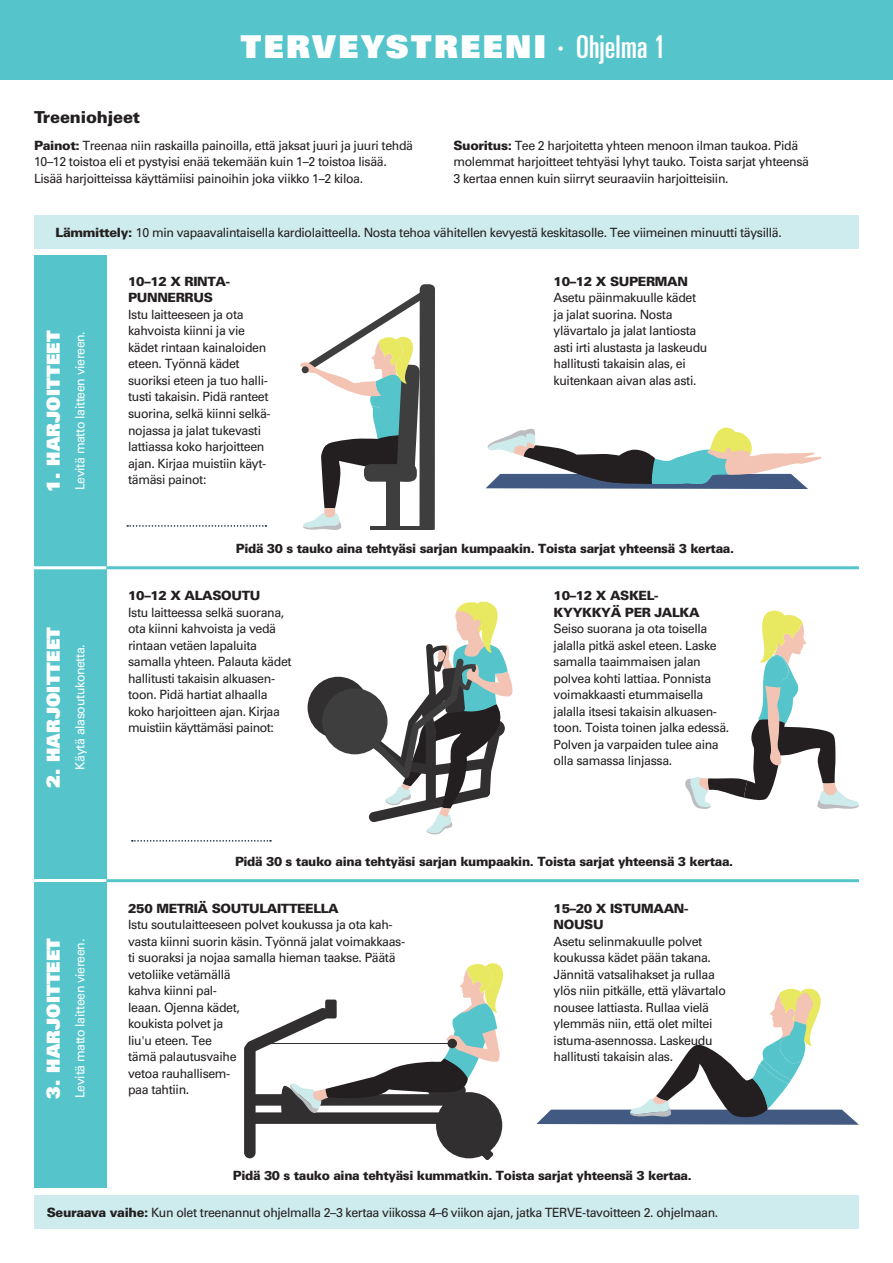
<style>
.page{position:relative;width:893px;height:1263px;background:#fff}
.page>*{position:absolute;margin:0;border:0;box-sizing:border-box;transform-origin:0 0}
.NG_HEAD__Univers_Ult{font:31.5px "Univers LT Std X Black";letter-spacing:.08em;color:#fff}
.NG_FACTBOX__Indryk{font:18px "Univers LT Std X Black";letter-spacing:.01em;color:#fff}
.NG_FACTBOX_HEAD__Uni{font:900 16.5px "Univers LT Std";letter-spacing:-.01em;color:#231f20}
.NG_FACTBOX__Indryk-2{font:12.75px/16.5px "Univers LT Std";letter-spacing:-.03em;color:#231f20}
.NG_FACTBOX__Indryk-3{font:900 12.75px/16.5px "Univers LT Std";letter-spacing:-.03em;color:#231f20}
.NG_FACTBOX__Indryk-4{font:12.75px "Univers LT Std";letter-spacing:-.03em;color:#fff}
.s1{font-family:"Univers LT Std";font-stretch:ultra-condensed}
.s2{font-weight:900}
</style>
<div class="page">
<hr style="left:67px;top:879px;width:792px;height:3px;background:#56c5cb">
<div style="left:34px;top:1196px;width:825px;height:33px;background:#ceebed"></div>
<div style="left:34px;top:255px;width:72px;height:933px;background:#56c5cb"></div>
<hr style="left:34px;top:566px;width:825px;height:3px;background:#56c5cb">
<div style="left:34px;top:216px;width:825px;height:33px;background:#ceebed"></div>
<hr style="left:26px;top:566px;width:80px;height:3px;background:#fff">
<hr style="left:23px;top:879px;width:83px;height:3px;background:#fff">
<svg style="left:127px;top:525px;width:139px;height:2px"></svg>
<svg style="left:132px;top:840px;width:139px;height:2px"></svg>
<div style="left:0;top:0;width:893px;height:79px;background:#56c5cb"></div>
<svg style="left:536px;top:988px;width:323px;height:137px"></svg>
<svg style="left:685px;top:610px;width:174px;height:199px"></svg>
<div style="left:247px;top:1112px;width:215px;height:12px;background:#312f30;border-radius:6px"></div>
<div style="left:244px;top:1043px;width:12px;height:115px;background:#312f30;border-radius:6px"></div>
<svg style="left:475px;top:1148px;width:18px;height:12px"></svg>
<div style="left:436px;top:1092px;width:66px;height:66px;background:#312f30;border-radius:50%"></div>
<svg style="left:245px;top:963px;width:259px;height:151px"></svg>
<svg style="left:300px;top:284px;width:135px;height:246px"></svg>
<svg style="left:486px;top:428px;width:336px;height:61px"></svg>
<div style="left:308px;top:677px;width:61px;height:61px;background:#312f30;border-radius:50%"></div>
<div style="left:322px;top:688px;width:65px;height:66px;background:#3e3e3f;border-radius:50%"></div>
<svg style="left:351px;top:601px;width:162px;height:234px"></svg>
<p class="NG_FACTBOX_HEAD__Uni" style="left:34px;top:107px;width:108px">Treeniohjeet</p>
<p class="NG_HEAD__Univers_Ult" style="left:241px;top:26px;width:426px">TERVEYSTREENI <span class="s1">· Ohjelma 1</span></p>
<p class="NG_FACTBOX__Indryk-2" style="left:34px;top:137px;width:381px"><span class="s2">Painot:</span> Treenaa niin raskailla painoilla, että jaksat juuri ja juuri tehdä<br>10–12 toistoa eli et pystyisi enää tekemään kuin 1–2 toistoa lisää.<br>Lisää harjoitteissa käyttämiisi painoihin joka viikko 1–2 kiloa.</p>
<p class="NG_FACTBOX__Indryk-2" style="left:453px;top:137px;width:357px"><span class="s2">Suoritus:</span> Tee 2 harjoitetta yhteen menoon ilman taukoa. Pidä molemmat harjoitteet tehtyäsi lyhyt tauko. Toista sarjat yhteensä<br>3 kertaa ennen kuin siirryt seuraaviin harjoitteisiin.</p>
<p class="NG_FACTBOX__Indryk-2" style="left:56px;top:224px;width:728px"><span class="s2">Lämmittely:</span> 10 min vapaavalintaisella kardiolaitteella. Nosta tehoa vähitellen kevyestä keskitasolle. Tee viimeinen minuutti täysillä.</p>
<p class="NG_FACTBOX__Indryk" style="left:41px;top:491px;width:162px;rotate:-90deg">1. HARJOITTEET</p>
<p class="NG_FACTBOX__Indryk-4" style="left:72px;top:490px;width:161px;rotate:-90deg">Levitä matto laitteen viereen.</p>
<p class="NG_FACTBOX__Indryk" style="left:41px;top:788px;width:162px;rotate:-90deg">2. HARJOITTEET</p>
<p class="NG_FACTBOX__Indryk-4" style="left:72px;top:770px;width:127px;rotate:-90deg">Käytä alasoutukonetta.</p>
<p class="NG_FACTBOX__Indryk" style="left:41px;top:1099px;width:162px;rotate:-90deg">3. HARJOITTEET</p>
<p class="NG_FACTBOX__Indryk-4" style="left:72px;top:1098px;width:161px;rotate:-90deg">Levitä matto laitteen viereen.</p>
<p class="NG_FACTBOX__Indryk-3" style="left:128px;top:273px;width:103px">10–12 X RINTA-<br>PUNNERRUS</p>
<p class="NG_FACTBOX__Indryk-2" style="left:128px;top:306px;width:144px">Istu laitteeseen ja ota kahvoista kiinni ja vie kädet rintaan kainaloiden eteen. Työnnä kädet suoriksi eteen ja tuo halli&shy;tusti takaisin. Pidä ranteet suorina, selkä kiinni selkä&shy;nojassa ja jalat tukevasti lattiassa koko harjoitteen ajan. Kirjaa muistiin käyt&shy;tämäsi painot:</p>
<p class="NG_FACTBOX__Indryk-3" style="left:554px;top:273px;width:136px">10–12 X SUPERMAN</p>
<p class="NG_FACTBOX__Indryk-2" style="left:554px;top:290px;width:155px">Asetu päinmakuulle kädet ja jalat suorina. Nosta ylävartalo ja jalat lantiosta asti irti alustasta ja laskeudu hallitusti takaisin alas, ei kuitenkaan aivan alas asti.</p>
<p class="NG_FACTBOX__Indryk-3" style="left:236px;top:540px;width:500px">Pidä 30 s tauko aina tehtyäsi sarjan kumpaakin. Toista sarjat yhteensä 3 kertaa.</p>
<p class="NG_FACTBOX__Indryk-3" style="left:128px;top:587px;width:134px">10–12 X ALASOUTU</p>
<p class="NG_FACTBOX__Indryk-2" style="left:128px;top:604px;width:165px">Istu laitteessa selkä suorana, ota kiinni kahvoista ja vedä rintaan vetäen lapaluita samalla yhteen. Palauta kädet hallitusti takaisin alkuasen&shy;toon. Pidä hartiat alhaalla koko harjoitteen ajan. Kirjaa muistiin käyttämäsi painot:</p>
<p class="NG_FACTBOX__Indryk-3" style="left:554px;top:587px;width:148px">10–12 X ASKEL-<br>KYYKKYÄ PER JALKA</p>
<p class="NG_FACTBOX__Indryk-2" style="left:554px;top:621px;width:177px">Seiso suorana ja ota toisella jalalla pitkä askel eteen. Laske samalla taaimmaisen jalan polvea kohti lattiaa. Ponnista voimakkaasti etummaisella jalalla itsesi takaisin alkuasen&shy;toon. Toista toinen jalka edessä.<br>Polven ja varpaiden tulee aina olla samassa linjassa.</p>
<p class="NG_FACTBOX__Indryk-3" style="left:235px;top:853px;width:500px">Pidä 30 s tauko aina tehtyäsi sarjan kumpaakin. Toista sarjat yhteensä 3 kertaa.</p>
<p class="NG_FACTBOX__Indryk-3" style="left:128px;top:900px;width:212px">250 METRIÄ SOUTULAITTEELLA</p>
<p class="NG_FACTBOX__Indryk-2" style="left:128px;top:916px;width:278px">Istu soutulaitteeseen polvet koukussa ja ota kah&shy;vasta kiinni suorin käsin. Työnnä jalat voimakkaas&shy;ti suoraksi ja nojaa samalla hieman taakse. Päätä vetoliike vetämällä<br>kahva kiinni pal-<br>leaan. Ojenna kädet,<br>koukista polvet ja<br>liu'u eteen. Tee<br>tämä palautusvaihe<br>vetoa rauhallisem-<br>paa tahtiin.</p>
<p class="NG_FACTBOX__Indryk-3" style="left:554px;top:900px;width:136px">15–20 X ISTUMAAN-<br>NOUSU</p>
<p class="NG_FACTBOX__Indryk-2" style="left:554px;top:933px;width:174px">Asetu selinmakuulle polvet koukussa kädet pään takana.<br>Jännitä vatsalihakset ja rullaa ylös niin pitkälle, että ylävartalo nousee lattiasta. Rullaa vielä ylemmäs niin, että olet miltei istuma-asennossa. Laskeudu hallitusti takaisin alas.</p>
<p class="NG_FACTBOX__Indryk-3" style="left:233px;top:1167px;width:460px">Pidä 30 s tauko aina tehtyäsi kummatkin. Toista sarjat yhteensä 3 kertaa.</p>
<p class="NG_FACTBOX__Indryk-2" style="left:47px;top:1204px;width:673px"><span class="s2">Seuraava vaihe:</span> Kun olet treenannut ohjelmalla 2–3 kertaa viikossa 4–6 viikon ajan, jatka TERVE-tavoitteen 2. ohjelmaan.</p>
</div>
